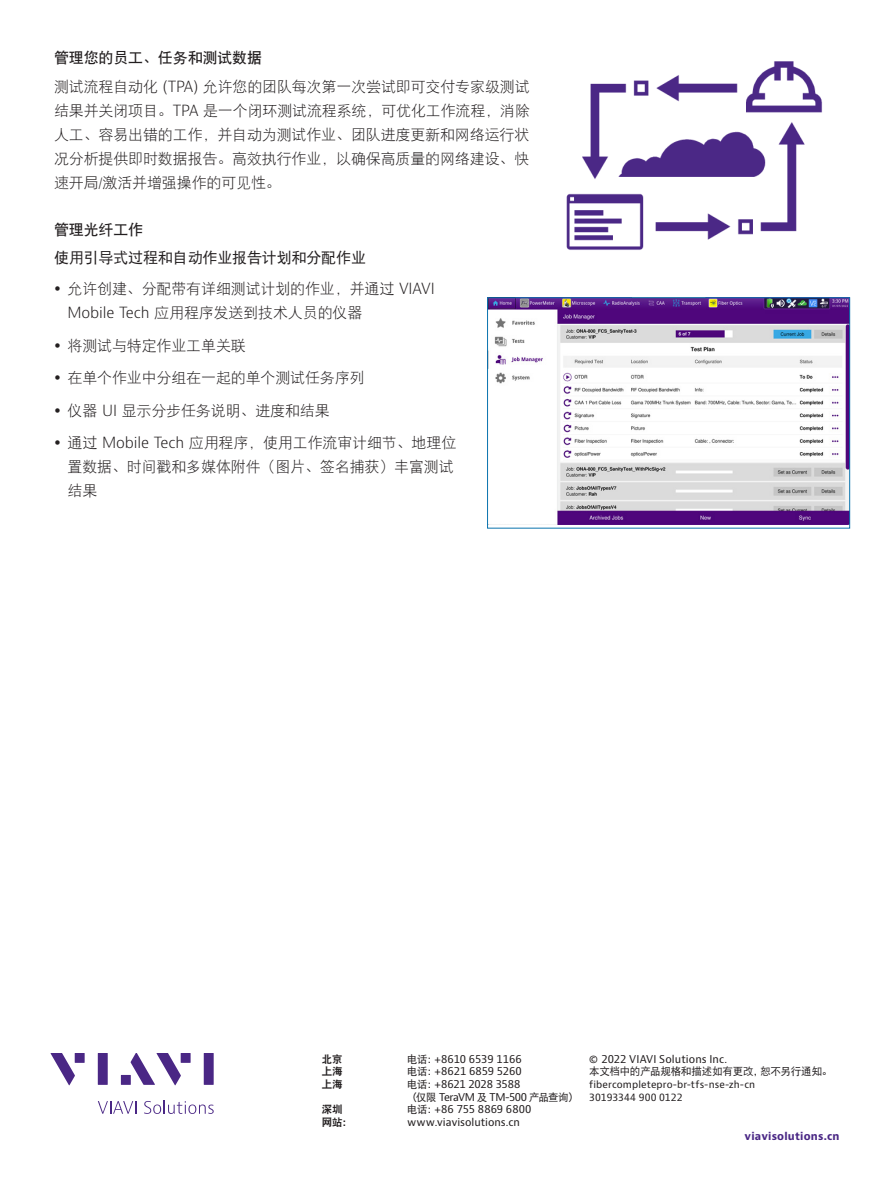
<style>
.page{position:relative;width:893px;height:1191px;background:#fff}
.page>*{position:absolute;margin:0;border:0;box-sizing:border-box;transform-origin:0 0}
.P_10_16{font:15px/24px "DFP Hei W3";letter-spacing:-.01em;color:#231f20}
.P_10_16-2{font:15px "DFP Hei W5";letter-spacing:-.01em;color:#231f20}
.H3_Heading_Level_3{font:15px "DFP Hei W7";letter-spacing:-.01em;color:#231f20}
.t1{font:10.5px "Bernino Sans";letter-spacing:-.005em;color:#231f20}
.t2{font:10.5px/12.6px "Bernino Sans";letter-spacing:-.035em;color:#231f20}
.t3{font:10.5px "DFP Hei W5";letter-spacing:-.02em;color:#231f20}
.t4{font:700 10.5px "Bernino Sans";letter-spacing:.02em;color:#4a2785}
.t5{font:10.5px "DFP Hei W9";letter-spacing:-.005em;color:#231f20}
.t6{font:9.75px/12.6px "Bernino Sans";letter-spacing:.01em;color:#231f20}
.s1{font-family:"Bernino Sans";font-weight:300}
.s2{font-family:"DFP Hei W5"}
</style>
<div class="page">
<svg style="left:51px;top:1053px;width:34px;height:32px"></svg>
<svg style="left:98px;top:1053px;width:10px;height:31px"></svg>
<svg style="left:204px;top:1053px;width:10px;height:31px"></svg>
<svg style="left:131px;top:1053px;width:60px;height:32px"></svg>
<div style="left:121px;top:1075px;width:10px;height:9px;background:#4a2785"></div>
<svg style="left:98px;top:1101px;width:38px;height:12px"></svg>
<svg style="left:144px;top:1100px;width:70px;height:14px"></svg>
<img style="left:566px;top:61px;width:257px;height:189px">
<img style="left:489px;top:299px;width:359px;height:225px">
<div style="left:487px;top:297px;width:363px;height:231px;border:1px solid #0a73ae"></div>
<p class="H3_Heading_Level_3" style="left:54px;top:50px;width:210px">管理您的员工、任务和测试数据</p>
<p class="P_10_16" style="left:54px;top:74px;width:477px;text-align:justify">测试流程自动化 <span class="s1">(TPA)</span> 允许您的团队每次第一次尝试即可交付专家级测试结果并关闭项目。<span class="s1">TPA</span> 是一个闭环测试流程系统，可优化工作流程，消除人工、容易出错的工作，并自动为测试作业、团队进度更新和网络运行状况分析提供即时数据报告。高效执行作业，以确保高质量的网络建设、快速开局/激活并增强操作的可见性。</p>
<p class="H3_Heading_Level_3" style="left:54px;top:222px;width:91px">管理光纤工作</p>
<p class="P_10_16-2" style="left:54px;top:250px;width:313px">使用引导式过程和自动作业报告计划和分配作业</p>
<p class="P_10_16" style="left:68px;top:277px;width:369px">允许创建、分配带有详细测试计划的作业，并通过 <span class="s1">VIAVI<br>Mobile Tech</span> 应用程序发送到技术人员的仪器</p>
<p class="P_10_16" style="left:68px;top:333px;width:180px">将测试与特定作业工单关联</p>
<p class="P_10_16" style="left:68px;top:366px;width:299px">在单个作业中分组在一起的单个测试任务序列</p>
<p class="P_10_16" style="left:68px;top:398px;width:264px">仪器 <span class="s1">UI</span> 显示分步任务说明、进度和结果</p>
<p class="P_10_16" style="left:68px;top:431px;width:390px">通过 <span class="s1">Mobile Tech</span> 应用程序，使用工作流审计细节、地理位置数据、时间戳和多媒体附件（图片、签名捕获）丰富测试结果</p>
<p class="t5" style="left:322px;top:1053px;width:22px">北京</p>
<p class="t1" style="left:407px;top:1052px;width:116px"><span class="s2">电话：</span>+8610 6539 1166</p>
<p class="t5" style="left:322px;top:1066px;width:22px">上海</p>
<p class="t1" style="left:407px;top:1064px;width:116px"><span class="s2">电话：</span>+8621 6859 5260</p>
<p class="t5" style="left:322px;top:1079px;width:22px">上海</p>
<p class="t2" style="left:407px;top:1078px;width:172px"><span class="s2">电话：</span>+8621 2028 3588<br><span class="s2">（仅限</span> TeraVM <span class="s2">及</span> TM-500 <span class="s2">产品查询）</span></p>
<p class="t5" style="left:322px;top:1104px;width:22px">深圳</p>
<p class="t1" style="left:407px;top:1102px;width:126px"><span class="s2">电话：</span>+86 755 8869 6800</p>
<p class="t5" style="left:322px;top:1116px;width:32px">网站：</p>
<p class="t1" style="left:407px;top:1115px;width:114px">www.viavisolutions.cn</p>
<p class="t1" style="left:589px;top:1052px;width:139px">© 2022 VIAVI Solutions Inc.</p>
<p class="t3" style="left:589px;top:1066px;width:245px">本文档中的产品规格和描述如有更改，恕不另行通知。</p>
<p class="t6" style="left:589px;top:1078px;width:167px">fibercompletepro-br-tfs-nse-zh-cn<br>30193344 900 0122</p>
<p class="t4" style="left:745px;top:1129px;width:96px">viavisolutions.cn</p>
</div>
